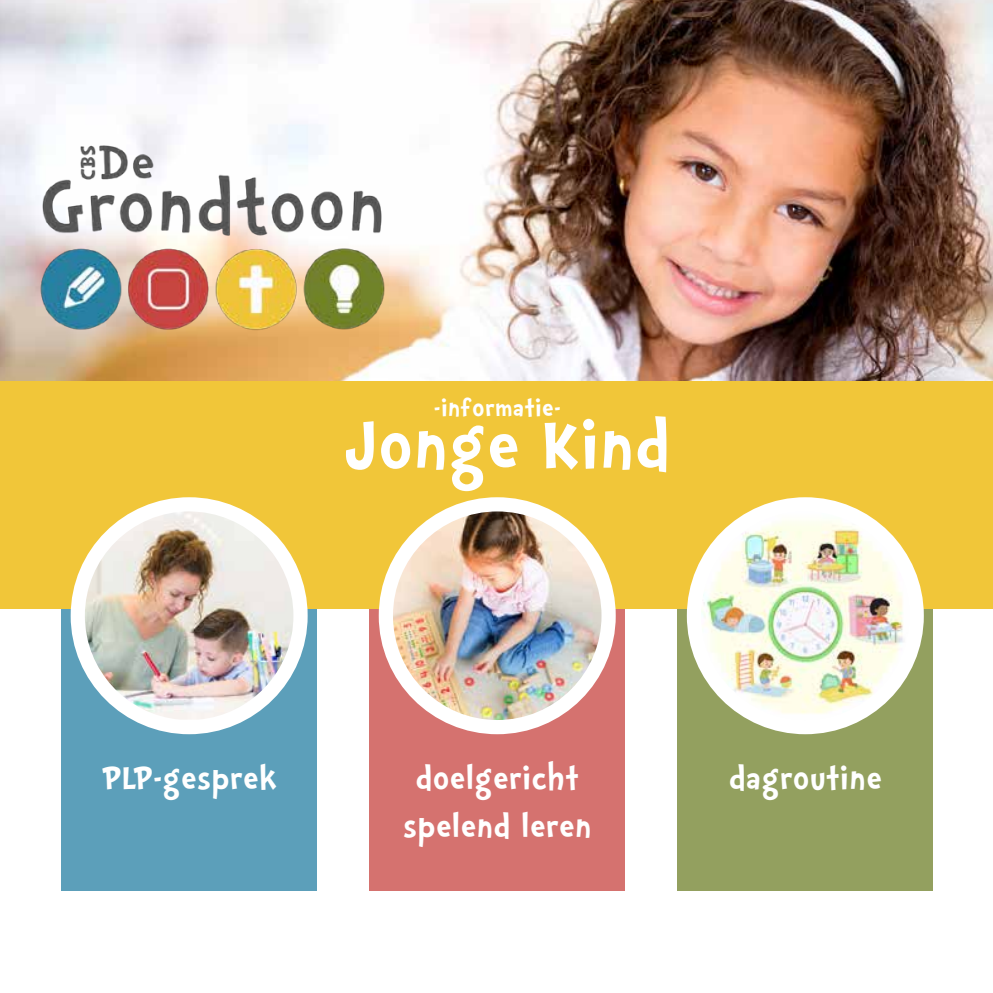
<style>
.page{position:relative;width:993px;height:993px;background:#fff}
.page>*{position:absolute;margin:0;border:0;box-sizing:border-box;transform-origin:0 0}
.t1{font:700 83.48px "Doctor Soos";color:#fff}
.t2{font:700 40.07px "Doctor Soos";color:#fff}
.t3{font:700 30.1px "Doctor Soos";color:#fff}
</style>
<div class="page">
<div style="left:677px;top:606px;width:255px;height:284px;background:#93a05f"></div>
<div style="left:369px;top:606px;width:256px;height:284px;background:#d5726f"></div>
<div style="left:61px;top:606px;width:256px;height:284px;background:#5c9fba"></div>
<img style="left:0;top:0;width:992px;height:381px">
<div style="left:0;top:381px;width:992px;height:227px;background:#f1c639"></div>
<div style="left:71px;top:497px;width:236px;height:237px;background:#fff;border-radius:50%"></div>
<div style="left:378px;top:497px;width:237px;height:237px;background:#fff;border-radius:50%"></div>
<div style="left:686px;top:497px;width:237px;height:237px;background:#fff;border-radius:50%"></div>
<img style="left:37px;top:142px;width:348px;height:189px">
<img style="left:85px;top:511px;width:208px;height:208px">
<img style="left:393px;top:511px;width:208px;height:208px;border-radius:104px">
<img style="left:700px;top:511px;width:209px;height:208px;border-radius:104px">
<p class="t3" style="left:433px;top:392px;width:129px">-informatie-</p>
<h1 class="t1" style="left:344px;top:402px;width:327px">Jonge Kind</h1>
<p class="t2" style="left:101px;top:757px;width:177px">PLP-gesprek</p>
<p class="t2" style="left:415px;top:757px;width:165px">doelgericht</p>
<p class="t2" style="left:728px;top:757px;width:155px">dagroutine</p>
<p class="t2" style="left:402px;top:805px;width:190px">spelend leren</p>
</div>
